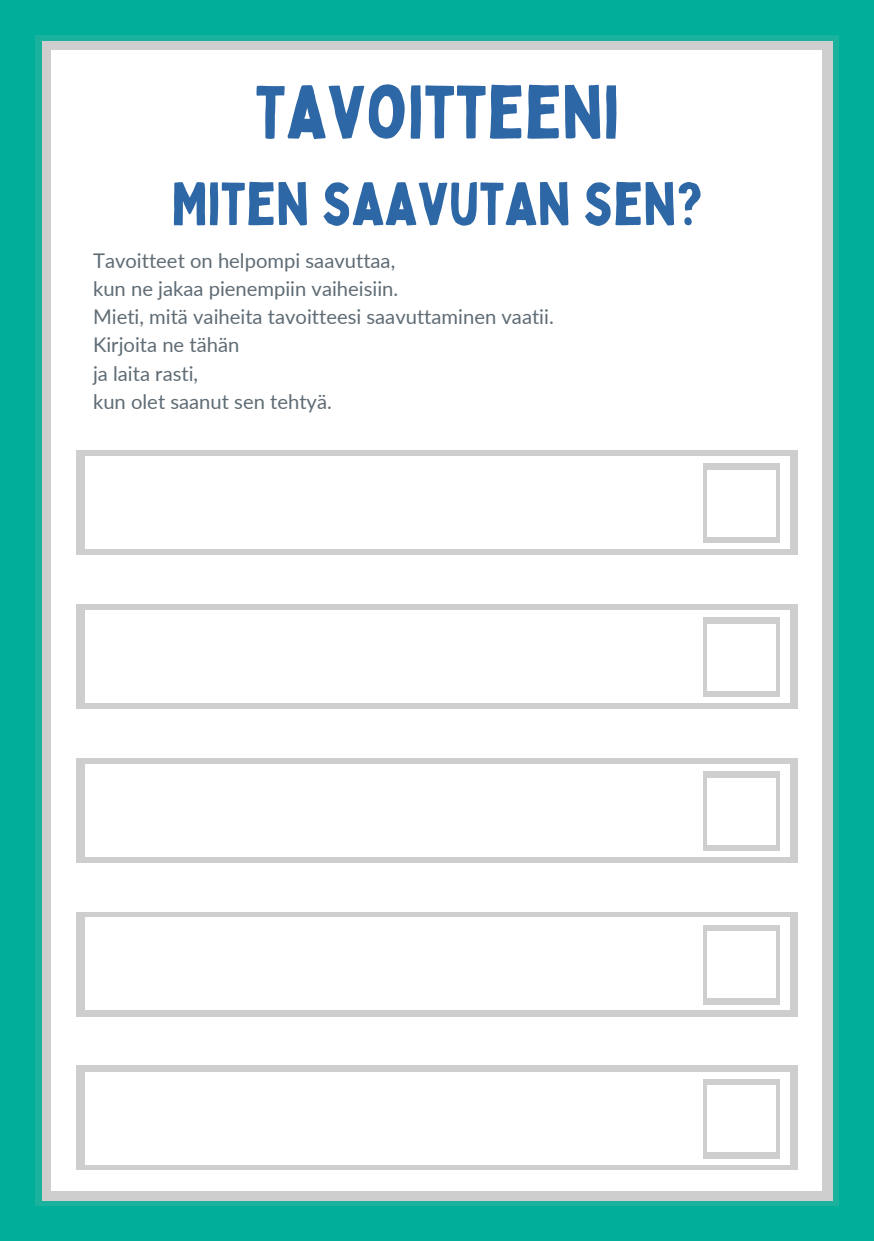
<style>
.page{position:relative;width:874px;height:1241px;background:#fff}
.page>*{position:absolute;margin:0;border:0;box-sizing:border-box;transform-origin:0 0}
.t1{font:73.67px "Bobby Jones";color:#2e67a5}
.t2{font:59.32px "Bobby Jones";color:#2e67a5}
.t3{font:20.12px/28.2px "Lato";color:#5f6c75}
</style>
<div class="page">
<img style="left:35px;top:35px;width:803px;height:1170px">
<div style="left:5px;top:0;width:868px;height:35px;background:#00af99"></div>
<div style="left:5px;top:1205px;width:868px;height:35px;background:#00af99"></div>
<div style="left:838px;top:0;width:35px;height:1240px;background:#00af99"></div>
<div style="left:0;top:0;width:35px;height:1240px;background:#00af99"></div>
<h1 class="t1" style="left:255px;top:64px;width:365px">TAVOITTEENI</h1>
<h2 class="t2" style="left:171px;top:165px;width:532px">MITEN SAAVUTAN SEN?</h2>
<p class="t3" style="left:93px;top:246px;width:462px">Tavoitteet on helpompi saavuttaa,<br>kun ne jakaa pienempiin vaiheisiin.<br>Mieti, mitä vaiheita tavoitteesi saavuttaminen vaatii.<br>Kirjoita ne tähän<br>ja laita rasti,<br>kun olet saanut sen tehtyä.</p>
</div>
